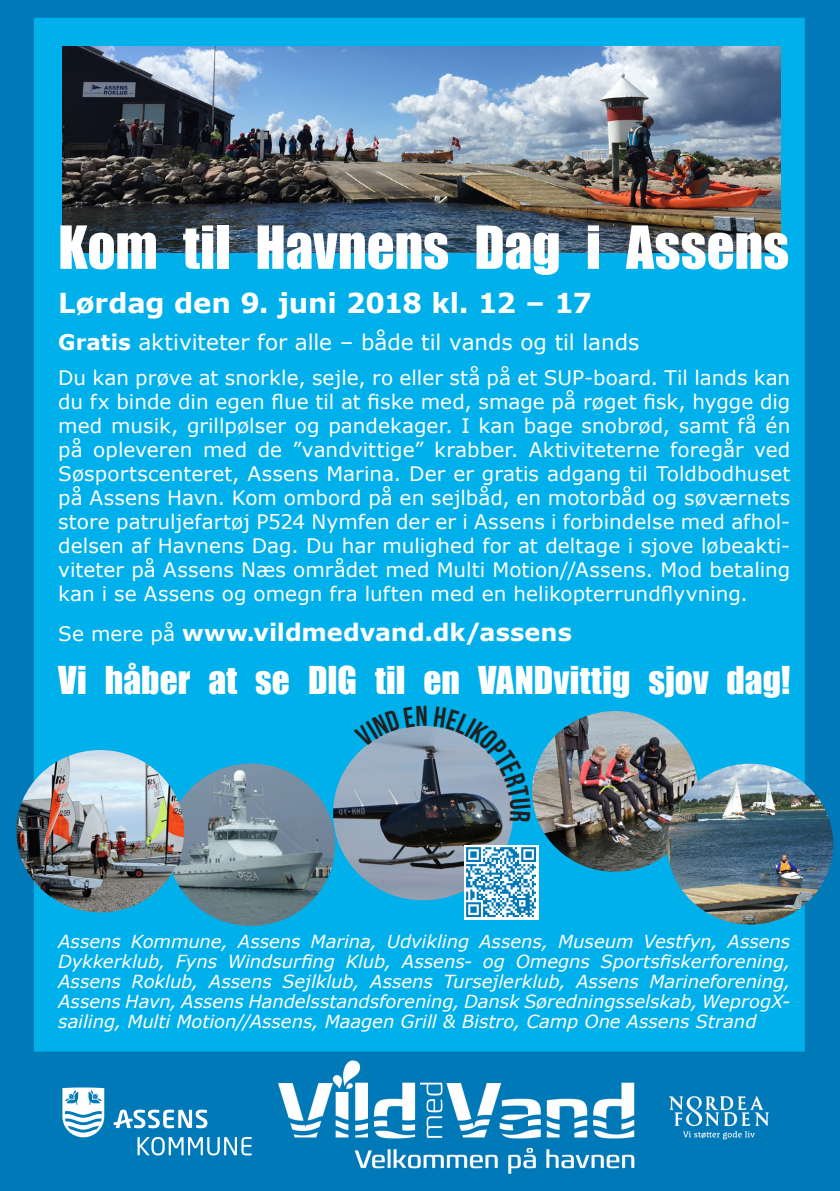
<style>
.page{position:relative;width:840px;height:1191px;background:#fff}
.page>*{position:absolute;margin:0;border:0;box-sizing:border-box;transform-origin:0 0}
.t1{font:54.8px "Impact";color:#fff}
.t2{font:35.2px "Impact";color:#fff}
.t3{font:700 27.4px "Verdana";letter-spacing:-.005em;color:#fff}
.t4{font:700 24px "Verdana";letter-spacing:-.005em;color:#fff}
.t5{font:21.6px "Verdana";color:#fff}
.t6{font:20px/24px "Verdana";letter-spacing:.005em;color:#fff;text-align:justify}
.t7{font:italic 18px/20px "Verdana";color:#fff;text-align:justify}
.s1{font-weight:700}
.s2{font-weight:400;font-size:20px}
.s3{font-size:22px}
</style>
<div class="page">
<img style="left:0;top:0;width:839px;height:1056px">
<img style="left:62px;top:47px;width:717px;height:205px">
<img style="left:531px;top:711px;width:167px;height:160px">
<img style="left:333px;top:726px;width:180px;height:174px">
<img style="left:167px;top:763px;width:168px;height:163px">
<img style="left:16px;top:750px;width:168px;height:162px">
<img style="left:666px;top:763px;width:166px;height:161px">
<img style="left:0;top:1056px;width:839px;height:135px">
<svg style="left:137px;top:1137px;width:114px;height:18px"></svg>
<svg style="left:114px;top:1109px;width:93px;height:19px"></svg>
<svg style="left:62px;top:1087px;width:42px;height:50px"></svg>
<svg style="left:463px;top:845px;width:75px;height:74px"></svg>
<svg style="left:466px;top:847px;width:69px;height:70px"></svg>
<svg style="left:353px;top:705px;width:74px;height:42px;background:#2aacdb"></svg>
<svg style="left:433px;top:706px;width:97px;height:116px;background:#419bbf"></svg>
<p class="t1" style="left:58px;top:205px;width:732px">Kom til Havnens Dag i Assens</p>
<p class="t3" style="left:58px;top:283px;width:535px">Lørdag den 9. juni 2018 kl. 12 – 17</p>
<p class="t5" style="left:58px;top:327px;width:582px"><span class="s1">Gratis</span> aktiviteter for alle – både til vands og til lands</p>
<p class="t6" style="left:58px;top:365px;width:733px">Du kan prøve at snorkle, sejle, ro eller stå på et SUP-board. Til lands kan du fx binde din egen flue til at fiske med, smage på røget fisk, hygge dig med musik, grillpølser og pandekager. I kan bage snobrød, samt få én på opleveren med de ”vandvittige” krabber. Aktiviteterne foregår ved Søsportscenteret, Assens Marina. Der er gratis adgang til Toldbodhuset på Assens Havn. Kom ombord på en sejlbåd, en motorbåd og søværnets store patruljefartøj P524 Nymfen der er i Assens i forbindelse med afhol&shy;delsen af Havnens Dag. Du har mulighed for at deltage i sjove løbeakti&shy;viteter på Assens Næs området med Multi Motion//Assens. Mod betaling kan i se Assens og omegn fra luften med en helikopterrundflyvning.</p>
<p class="t4" style="left:58px;top:615px;width:515px"><span class="s2">Se mere på</span> <span class="s3">www.</span>vildmedvand.dk/assens</p>
<p class="t2" style="left:58px;top:653px;width:733px">Vi håber at se DIG til en VANDvittig sjov dag!</p>
<p class="t7" style="left:58px;top:931px;width:733px">Assens Kommune, Assens Marina, Udvikling Assens, Museum Vestfyn, Assens Dykkerklub, Fyns Windsurfing Klub, Assens- og Omegns Sportsfiskerforening, Assens Roklub, Assens Sejlklub, Assens Tursejlerklub, Assens Marineforening, Assens Havn, Assens Handelsstandsforening, Dansk Søredningsselskab, WeprogX&shy;sailing, Multi Motion//Assens, Maagen Grill &amp; Bistro, Camp One Assens Strand</p>
</div>
